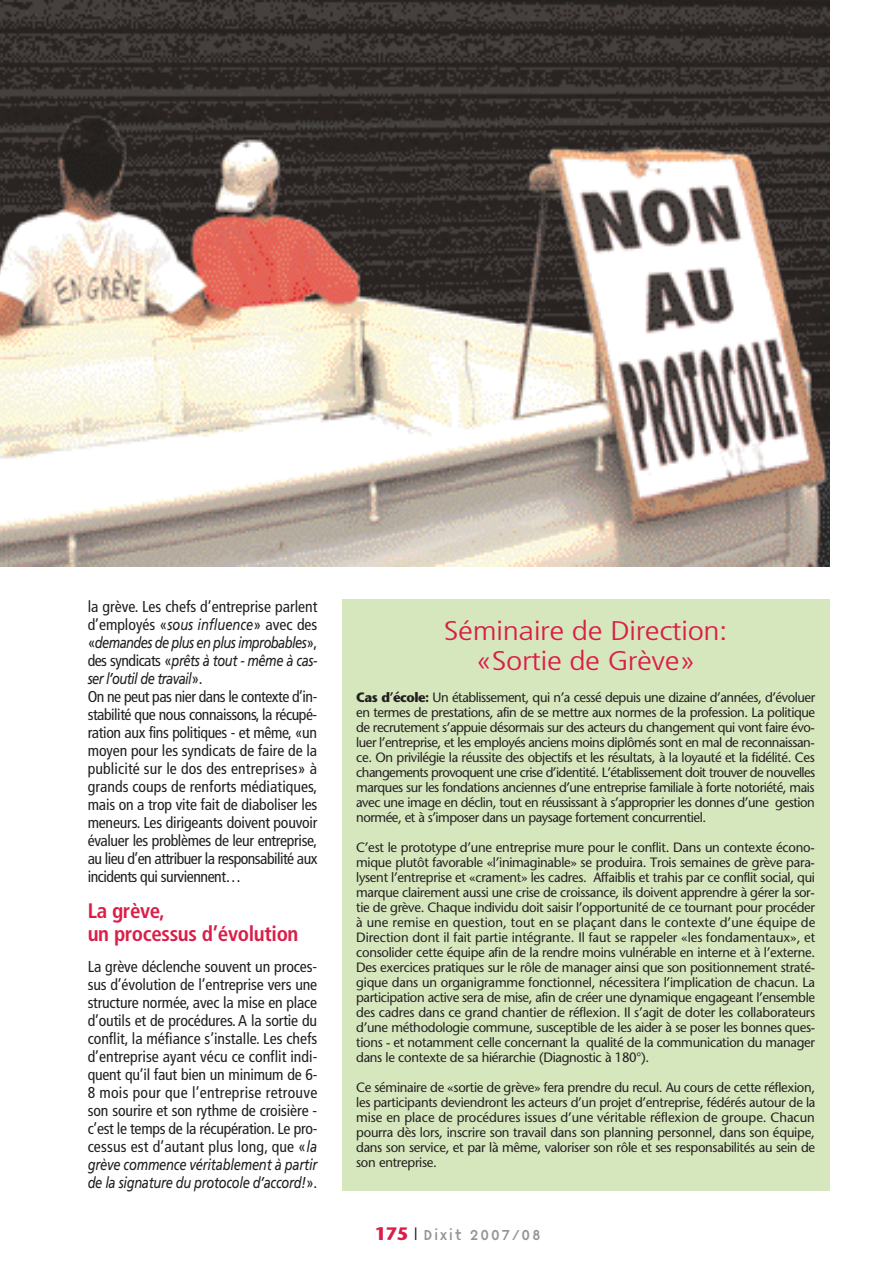
<style>
.page{position:relative;width:893px;height:1263px;background:#fff}
.page>*{position:absolute;margin:0;border:0;box-sizing:border-box;transform-origin:0 0}
.t1{font:300 condensed 27px/30px "Frutiger";letter-spacing:-.015em;color:#da1e48;text-align:center;scale:1.3 1}
.t2{font:700 condensed 21px/22.5px "Frutiger";letter-spacing:-.015em;color:#da1e48}
.t3{font:condensed 15.75px/18px "Frutiger";letter-spacing:-.015em;color:#231f20}
.t4{font:15px "Base Nine";letter-spacing:.045em;color:#939598}
.t5{font:13.5px/15px "Stone Sans";letter-spacing:-.025em;color:#231f20;text-align:justify}
.s1{font-style:italic;font-stretch:normal}
.s2{font-weight:700}
.s3{font-family:"Stone Sans";font-weight:700;font-size:18px;color:#da1e48}
.s4{font-family:"Frutiger";font-weight:300;font-size:18px;color:#231f20}
</style>
<div class="page">
<svg style="left:0;top:0;width:829px;height:567px"></svg>
<div style="left:342px;top:599px;width:487px;height:592px;background:#d6e6bd"></div>
<p class="t3" style="left:88px;top:598px;width:231px">la grève. Les chefs d’entreprise parlent d’employés «<span class="s1">sous influence</span>» avec des «<span class="s1">demandes de plus en plus improbables</span>», des syndicats «<span class="s1">prêts à tout - même à cas&shy;ser l’outil de travail</span>».<br>On ne peut pas nier dans le contexte d’in&shy;stabilité que nous connaissons, la récupé&shy;ration aux fins politiques - et même, «un moyen pour les syndicats de faire de la publicité sur le dos des entreprises» à grands coups de renforts médiatiques, mais on a trop vite fait de diaboliser les meneurs. Les dirigeants doivent pouvoir évaluer les problèmes de leur entreprise, au lieu d’en attribuer la responsabilité aux incidents qui surviennent…</p>
<h2 class="t2" style="left:88px;top:900px;width:212px">La grève,<br>un processus d’évolution</h2>
<p class="t3" style="left:88px;top:958px;width:231px;text-align:justify">La grève déclenche souvent un proces&shy;sus d’évolution de l’entreprise vers une structure normée, avec la mise en place d’outils et de procédures. A la sortie du conflit, la méfiance s’installe. Les chefs d’entreprise ayant vécu ce conflit indi&shy;quent qu’il faut bien un minimum de 6- 8 mois pour que l’entreprise retrouve son sourire et son rythme de croisière - c’est le temps de la récupération. Le pro&shy;cessus est d’autant plus long, que «<span class="s1">la grève commence véritablement à partir de la signature du protocole d’accord!</span>».</p>
<h1 class="t1" style="left:444px;top:616px;width:220px">Séminaire de Direction: «Sortie de Grève»</h1>
<p class="t5" style="left:356px;top:689px;width:461px"><span class="s2">Cas d’école:</span> Un établissement, qui n’a cessé depuis une dizaine d’années, d’évoluer en termes de prestations, afin de se mettre aux normes de la profession. La politique de recrutement s’appuie désormais sur des acteurs du changement qui vont faire évo&shy;luer l’entreprise, et les employés anciens moins diplômés sont en mal de reconnaissan&shy;ce. On privilégie la réussite des objectifs et les résultats, à la loyauté et la fidélité. Ces changements provoquent une crise d’identité. L’établissement doit trouver de nouvelles marques sur les fondations anciennes d’une entreprise familiale à forte notoriété, mais avec une image en déclin, tout en réussissant à s’approprier les donnes d’une gestion normée, et à s’imposer dans un paysage fortement concurrentiel.</p>
<p class="t5" style="left:356px;top:839px;width:461px">C’est le prototype d’une entreprise mure pour le conflit. Dans un contexte écono&shy;mique plutôt favorable «l’inimaginable» se produira. Trois semaines de grève para&shy;lysent l’entreprise et «crament» les cadres. Affaiblis et trahis par ce conflit social, qui marque clairement aussi une crise de croissance, ils doivent apprendre à gérer la sor&shy;tie de grève. Chaque individu doit saisir l’opportunité de ce tournant pour procéder à une remise en question, tout en se plaçant dans le contexte d’une équipe de Direction dont il fait partie intégrante. Il faut se rappeler «les fondamentaux», et consolider cette équipe afin de la rendre moins vulnérable en interne et à l’externe.<br>Des exercices pratiques sur le rôle de manager ainsi que son positionnement straté&shy;gique dans un organigramme fonctionnel, nécessitera l’implication de chacun. La participation active sera de mise, afin de créer une dynamique engageant l’ensemble des cadres dans ce grand chantier de réflexion. Il s’agit de doter les collaborateurs d’une méthodologie commune, susceptible de les aider à se poser les bonnes ques&shy;tions - et notamment celle concernant la qualité de la communication du manager dans le contexte de sa hiérarchie (Diagnostic à 180°).</p>
<p class="t5" style="left:356px;top:1079px;width:461px">Ce séminaire de «sortie de grève» fera prendre du recul. Au cours de cette réflexion, les participants deviendront les acteurs d’un projet d’entreprise, fédérés autour de la mise en place de procédures issues d’une véritable réflexion de groupe. Chacun pourra dès lors, inscrire son travail dans son planning personnel, dans son équipe, dans son service, et par là même, valoriser son rôle et ses responsabilités au sein de son entreprise.</p>
<p class="t4" style="left:375px;top:1224px;width:168px"><span class="s3">175</span> <span class="s4">I</span> Dixit 2007/08</p>
</div>
